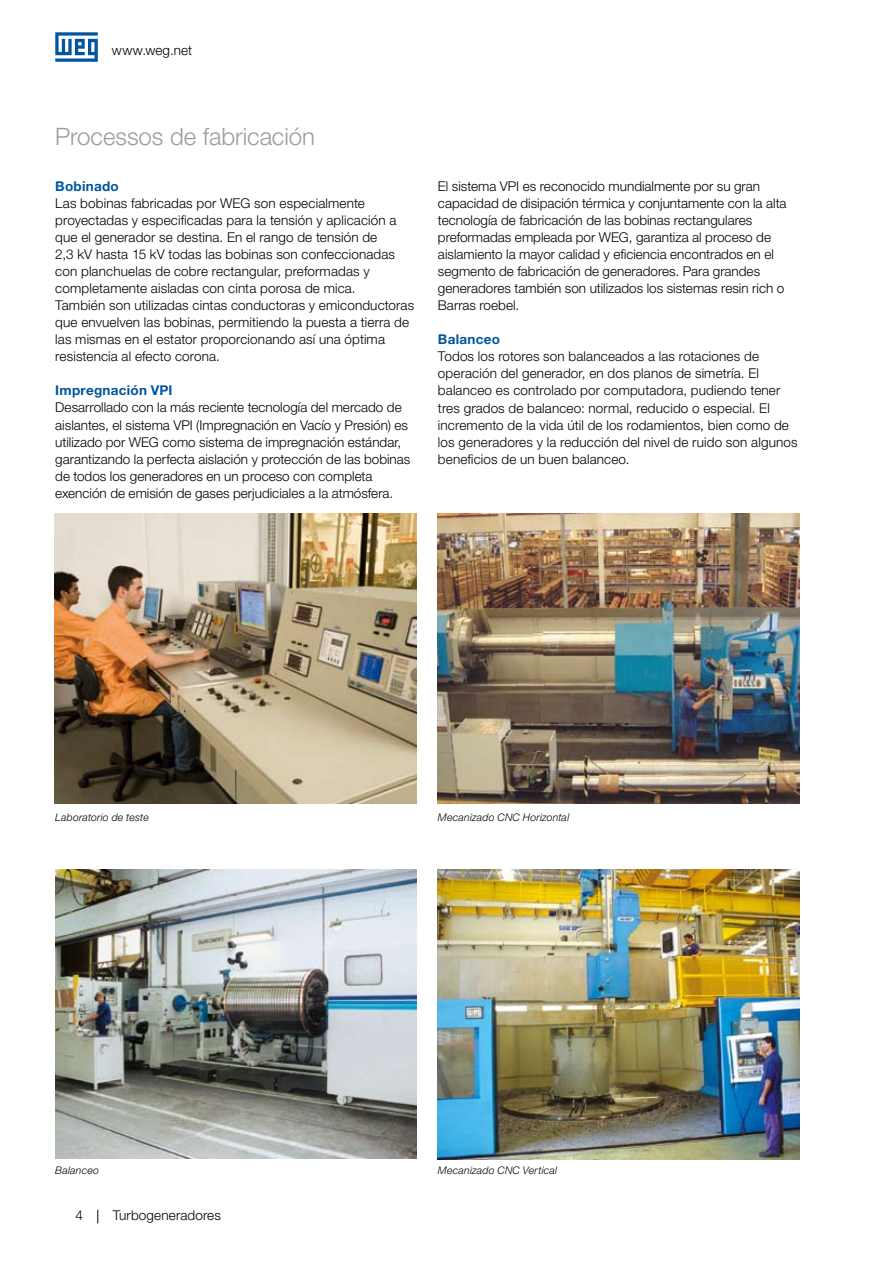
<style>
.page{position:relative;width:893px;height:1263px;background:#fff}
.page>*{position:absolute;margin:0;border:0;box-sizing:border-box;transform-origin:0 0}
.t1{font:300 24px "Helvetica Neue LT Pro";color:#9c9c9c}
.t2{font:300 13.5px/17px "Helvetica Neue LT Pro";letter-spacing:.005em;color:#000}
.t3{font:700 13.5px "Helvetica Neue LT Pro";letter-spacing:.02em;color:#00559d}
.t4{font:italic 300 10.5px "Helvetica Neue LT Pro";letter-spacing:.02em;color:#000}
</style>
<div class="page">
<svg style="left:55px;top:32px;width:43px;height:30px"></svg>
<svg style="left:97px;top:1210px;width:1px;height:13px"></svg>
<img style="left:54px;top:514px;width:363px;height:290px">
<img style="left:55px;top:870px;width:362px;height:288px">
<img style="left:438px;top:869px;width:361px;height:290px">
<img style="left:438px;top:513px;width:361px;height:291px">
<p class="t2" style="left:112px;top:42px;width:82px">www.weg.net</p>
<h1 class="t1" style="left:55px;top:121px;width:261px">Processos de fabricación</h1>
<p class="t3" style="left:55px;top:178px;width:65px">Bobinado</p>
<p class="t2" style="left:55px;top:195px;width:360px">Las bobinas fabricadas por WEG son especialmente proyectadas y especificadas para la tensión y aplicación a que el generador se destina. En el rango de tensión de<br>2,3 kV hasta 15 kV todas las bobinas son confeccionadas con planchuelas de cobre rectangular, preformadas y completamente aisladas con cinta porosa de mica.<br>También son utilizadas cintas conductoras y emiconductoras que envuelven las bobinas, permitiendo la puesta a tierra de las mismas en el estator proporcionando así una óptima resistencia al efecto corona.</p>
<p class="t3" style="left:55px;top:382px;width:119px">Impregnación VPI</p>
<p class="t2" style="left:55px;top:399px;width:357px">Desarrollado con la más reciente tecnología del mercado de aislantes, el sistema VPI (Impregnación en Vacío y Presión) es utilizado por WEG como sistema de impregnación estándar, garantizando la perfecta aislación y protección de las bobinas de todos los generadores en un proceso con completa exención de emisión de gases perjudiciales a la atmósfera.</p>
<p class="t2" style="left:438px;top:178px;width:350px">El sistema VPI es reconocido mundialmente por su gran capacidad de disipación térmica y conjuntamente con la alta tecnología de fabricación de las bobinas rectangulares preformadas empleada por WEG, garantiza al proceso de aislamiento la mayor calidad y eficiencia encontrados en el segmento de fabricación de generadores. Para grandes generadores también son utilizados los sistemas resin rich o Barras roebel.</p>
<p class="t3" style="left:438px;top:331px;width:64px">Balanceo</p>
<p class="t2" style="left:438px;top:348px;width:361px">Todos los rotores son balanceados a las rotaciones de operación del generador, en dos planos de simetría. El balanceo es controlado por computadora, pudiendo tener tres grados de balanceo: normal, reducido o especial. El incremento de la vida útil de los rodamientos, bien como de los generadores y la reducción del nivel de ruido son algunos beneficios de un buen balanceo.</p>
<p class="t4" style="left:55px;top:811px;width:95px">Laboratorio de teste</p>
<p class="t4" style="left:438px;top:811px;width:133px">Mecanizado CNC Horizontal</p>
<p class="t4" style="left:55px;top:1163px;width:45px">Balanceo</p>
<p class="t4" style="left:438px;top:1163px;width:121px">Mecanizado CNC Vertical</p>
<p class="t2" style="left:113px;top:1207px;width:110px">Turbogeneradores</p>
</div>
